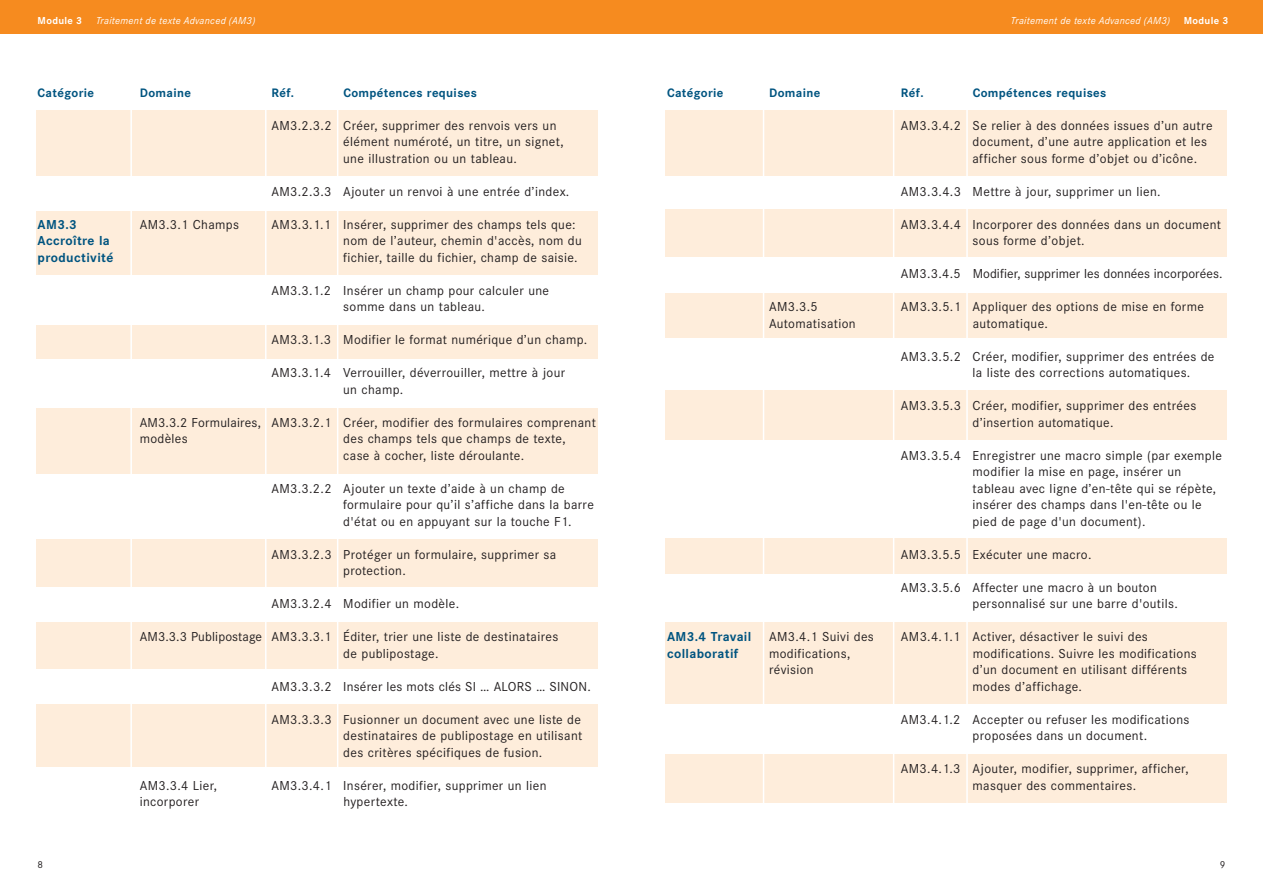
<style>
.page{position:relative;width:1263px;height:893px;background:#fff}
.page>*{position:absolute;margin:0;border:0;box-sizing:border-box;transform-origin:0 0}
.t1{font:13.5px/16.5px "Corporate S";letter-spacing:.025em;color:#231f20}
.t2{font:700 13.5px "Corporate S";letter-spacing:.03em;color:#005480}
.t3{font:13.5px "Corporate S";letter-spacing:.005em;color:#231f20}
.t4{font:700 12.75px "Corporate S";letter-spacing:.03em;color:#005480}
.t5{font:italic 10.5px "Corporate S";letter-spacing:.025em;color:#fff}
.t6{font:700 10.5px "Corporate S";letter-spacing:.03em;color:#fff}
.t7{font:10.5px "Corporate S";color:#231f20}
</style>
<div class="page">
<div style="left:0;top:0;width:1263px;height:34px;background:#f68b1f"></div>
<div style="left:36px;top:111px;width:561px;height:65px;background:#feeddb"></div>
<div style="left:36px;top:211px;width:561px;height:64px;background:#feeddb"></div>
<div style="left:36px;top:325px;width:561px;height:34px;background:#feeddb"></div>
<div style="left:36px;top:408px;width:561px;height:65px;background:#feeddb"></div>
<div style="left:36px;top:539px;width:561px;height:48px;background:#feeddb"></div>
<div style="left:36px;top:622px;width:561px;height:47px;background:#feeddb"></div>
<div style="left:36px;top:704px;width:561px;height:63px;background:#feeddb"></div>
<hr style="left:265px;top:77px;width:1px;height:762px;background:#fff">
<hr style="left:337px;top:90px;width:1px;height:774px;background:#fff">
<hr style="left:130px;top:97px;width:2px;height:735px;background:#fff">
<div style="left:665px;top:111px;width:562px;height:65px;background:#feeddb"></div>
<div style="left:665px;top:209px;width:562px;height:48px;background:#feeddb"></div>
<div style="left:665px;top:293px;width:562px;height:45px;background:#feeddb"></div>
<div style="left:665px;top:390px;width:562px;height:49px;background:#feeddb"></div>
<div style="left:665px;top:539px;width:562px;height:35px;background:#feeddb"></div>
<div style="left:665px;top:622px;width:562px;height:81px;background:#feeddb"></div>
<div style="left:665px;top:754px;width:562px;height:48px;background:#feeddb"></div>
<hr style="left:893px;top:83px;width:1px;height:743px;background:#fff">
<hr style="left:966px;top:96px;width:2px;height:730px;background:#fff">
<hr style="left:763px;top:103px;width:1px;height:735px;background:#fff">
<p class="t6" style="left:38px;top:17px;width:46px">Module 3</p>
<p class="t5" style="left:96px;top:17px;width:161px">Traitement de texte Advanced (AM3)</p>
<p class="t5" style="left:1011px;top:17px;width:161px">Traitement de texte Advanced (AM3)</p>
<p class="t6" style="left:1184px;top:17px;width:46px">Module 3</p>
<p class="t4" style="left:38px;top:88px;width:58px">Catégorie</p>
<p class="t4" style="left:140px;top:88px;width:53px">Domaine</p>
<p class="t4" style="left:272px;top:88px;width:24px">Réf.</p>
<p class="t4" style="left:343px;top:88px;width:135px">Compétences requises</p>
<p class="t1" style="left:343px;top:118px;width:222px;text-indent:-72px">AM3.2.3.2 Créer, supprimer des renvois vers un élément numéroté, un titre, un signet, une illustration ou un tableau.</p>
<p class="t1" style="left:271px;top:184px;width:299px">AM3.2.3.3 Ajouter un renvoi à une entrée d’index.</p>
<p class="t2" style="left:38px;top:219px;width:41px">AM3.3</p>
<p class="t1" style="left:140px;top:217px;width:101px">AM3.3.1 Champs</p>
<p class="t1" style="left:272px;top:217px;width:306px">AM3.3.1.1 Insérer, supprimer des champs tels que:</p>
<p class="t2" style="left:38px;top:235px;width:74px">Accroître la</p>
<p class="t1" style="left:343px;top:234px;width:240px">nom de l’auteur, chemin d'accès, nom du</p>
<p class="t2" style="left:38px;top:252px;width:77px">productivité</p>
<p class="t1" style="left:343px;top:250px;width:236px">fichier, taille du fichier, champ de saisie.</p>
<p class="t1" style="left:271px;top:283px;width:279px;text-align:center">AM3.3.1.2 Insérer un champ pour calculer une somme dans un tableau.</p>
<p class="t1" style="left:271px;top:333px;width:317px">AM3.3.1.3 Modifier le format numérique d’un champ.</p>
<p class="t1" style="left:343px;top:366px;width:223px;text-indent:-72px">AM3.3.1.4 Verrouiller, déverrouiller, mettre à jour un champ.</p>
<p class="t1" style="left:140px;top:415px;width:458px">AM3.3.2 Formulaires, AM3.3.2.1 Créer, modifier des formulaires comprenant modèles</p>
<p class="t1" style="left:343px;top:432px;width:224px">des champs tels que champs de texte, case à cocher, liste déroulante.</p>
<p class="t1" style="left:343px;top:481px;width:252px;text-indent:-72px">AM3.3.2.2 Ajouter un texte d’aide à un champ de formulaire pour qu’il s’affiche dans la barre d'état ou en appuyant sur la touche F1.</p>
<p class="t1" style="left:343px;top:547px;width:215px;text-indent:-72px">AM3.3.2.3 Protéger un formulaire, supprimer sa protection.</p>
<p class="t1" style="left:271px;top:597px;width:189px">AM3.3.2.4 Modifier un modèle.</p>
<p class="t1" style="left:343px;top:630px;width:217px;text-indent:-204px">AM3.3.3 Publipostage AM3.3.3.1 Éditer, trier une liste de destinataires de publipostage.</p>
<p class="t1" style="left:271px;top:679px;width:321px">AM3.3.3.2 Insérer les mots clés SI … ALORS … SINON.</p>
<p class="t1" style="left:343px;top:712px;width:241px;text-align:justify;text-indent:-72px">AM3.3.3.3 Fusionner un document avec une liste de destinataires de publipostage en utilisant des critères spécifiques de fusion.</p>
<p class="t1" style="left:140px;top:778px;width:79px">AM3.3.4 Lier,</p>
<p class="t1" style="left:271px;top:778px;width:276px">AM3.3.4.1 Insérer, modifier, supprimer un lien</p>
<p class="t1" style="left:140px;top:795px;width:61px">incorporer</p>
<p class="t1" style="left:343px;top:795px;width:66px">hypertexte.</p>
<p class="t4" style="left:667px;top:88px;width:58px">Catégorie</p>
<p class="t4" style="left:769px;top:88px;width:53px">Domaine</p>
<p class="t4" style="left:901px;top:88px;width:24px">Réf.</p>
<p class="t4" style="left:973px;top:88px;width:135px">Compétences requises</p>
<p class="t1" style="left:972px;top:118px;width:242px;text-indent:-72px">AM3.3.4.2 Se relier à des données issues d’un autre document, d’une autre application et les afficher sous forme d’objet ou d’icône.</p>
<p class="t1" style="left:901px;top:184px;width:261px">AM3.3.4.3 Mettre à jour, supprimer un lien.</p>
<p class="t1" style="left:973px;top:217px;width:250px;text-indent:-72px">AM3.3.4.4 Incorporer des données dans un document sous forme d’objet.</p>
<p class="t3" style="left:901px;top:269px;width:323px">AM3.3.4.5 Modifier, supprimer les données incorporées.</p>
<p class="t1" style="left:769px;top:300px;width:50px">AM3.3.5</p>
<p class="t1" style="left:901px;top:300px;width:305px">AM3.3.5.1 Appliquer des options de mise en forme</p>
<p class="t1" style="left:769px;top:316px;width:88px">Automatisation</p>
<p class="t1" style="left:973px;top:316px;width:77px">automatique.</p>
<p class="t1" style="left:972px;top:349px;width:243px;text-indent:-72px">AM3.3.5.2 Créer, modifier, supprimer des entrées de la liste des corrections automatiques.</p>
<p class="t1" style="left:972px;top:399px;width:225px;text-indent:-72px">AM3.3.5.3 Créer, modifier, supprimer des entrées d’insertion automatique.</p>
<p class="t1" style="left:973px;top:448px;width:251px;text-indent:-72px">AM3.3.5.4 Enregistrer une macro simple (par exemple modifier la mise en page, insérer un tableau avec ligne d’en-tête qui se répète, insérer des champs dans l'en-tête ou le pied de page d'un document).</p>
<p class="t1" style="left:901px;top:547px;width:192px">AM3.3.5.5 Exécuter une macro.</p>
<p class="t1" style="left:972px;top:580px;width:207px;text-indent:-72px">AM3.3.5.6 Affecter une macro à un bouton personnalisé sur une barre d'outils.</p>
<p class="t2" style="left:667px;top:631px;width:86px">AM3.4 Travail</p>
<p class="t1" style="left:769px;top:630px;width:106px">AM3.4.1 Suivi des</p>
<p class="t1" style="left:901px;top:630px;width:248px">AM3.4.1.1 Activer, désactiver le suivi des</p>
<p class="t2" style="left:667px;top:648px;width:73px">collaboratif</p>
<p class="t1" style="left:769px;top:646px;width:83px">modifications,</p>
<p class="t1" style="left:973px;top:646px;width:226px">modifications. Suivre les modifications</p>
<p class="t1" style="left:769px;top:663px;width:46px">révision</p>
<p class="t1" style="left:972px;top:663px;width:216px">d’un document en utilisant différents modes d’affichage.</p>
<p class="t1" style="left:972px;top:712px;width:218px;text-indent:-72px">AM3.4.1.2 Accepter ou refuser les modifications proposées dans un document.</p>
<p class="t1" style="left:973px;top:762px;width:217px;text-indent:-72px">AM3.4.1.3 Ajouter, modifier, supprimer, afficher, masquer des commentaires.</p>
<p class="t7" style="left:38px;top:861px;width:7px">8</p>
<p class="t7" style="left:1220px;top:861px;width:7px">9</p>
</div>
